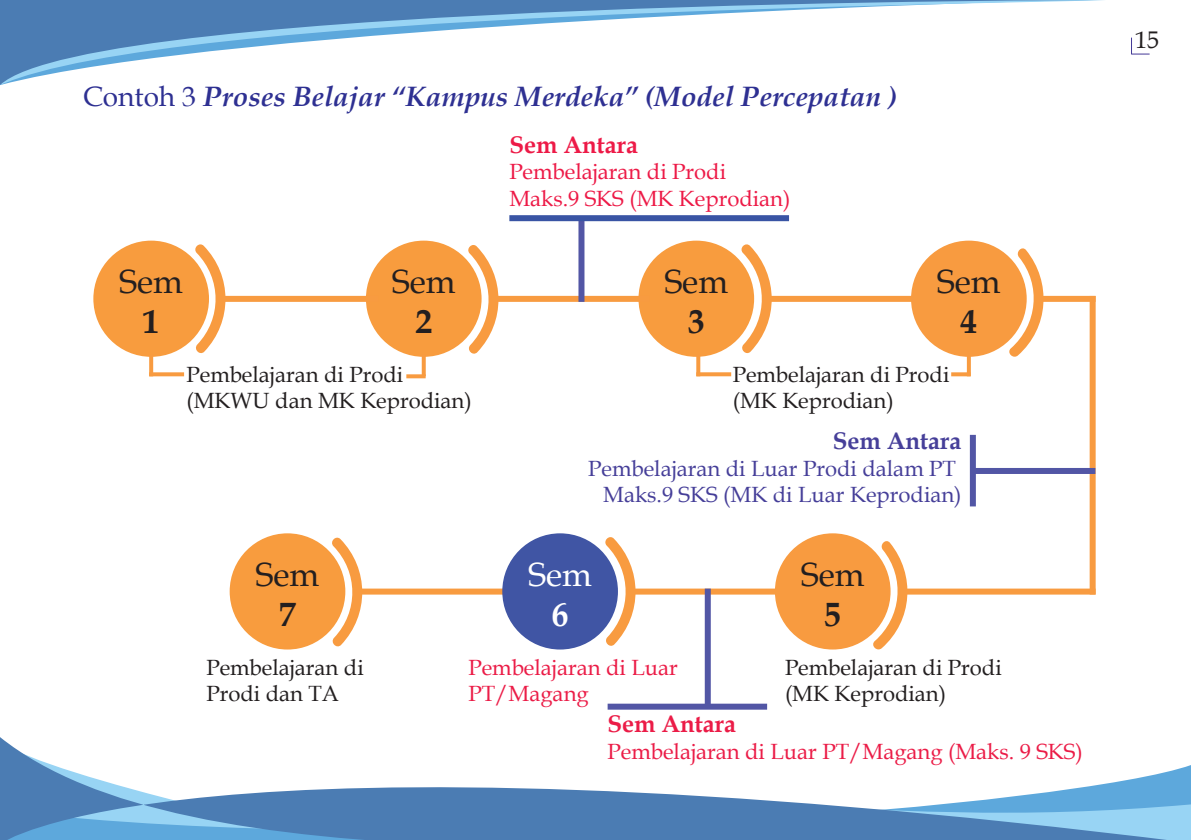
<style>
.page{position:relative;width:1191px;height:840px;background:#fff}
.page>*{position:absolute;margin:0;border:0;box-sizing:border-box;transform-origin:0 0}
.t1{font:33.6px "Book Antiqua";color:#231f20}
.t2{font:700 33.6px "Book Antiqua";color:#231f20}
.t3{font:33.6px "Book Antiqua";color:#fff}
.t4{font:700 33.6px "Book Antiqua";color:#fff}
.t5{font:italic 700 28px "Book Antiqua";color:#2e3092}
.t6{font:700 24px "Book Antiqua";color:#eb1c47}
.t7{font:700 24px "Book Antiqua";color:#ed1a47}
.t8{font:700 24px "Book Antiqua";color:#463f99}
.t9{font:24px "Book Antiqua";color:#231f20}
.t10{font:22px/26.4px "Book Antiqua";color:#231f20}
.t11{font:22px/26.4px "Book Antiqua";color:#eb1c47}
.t12{font:22px/26.4px "Book Antiqua";color:#463f99;text-align:right}
.t13{font:22px/26.4px "Book Antiqua";color:#ed1a47}
.s1{font-weight:400;font-style:normal}
</style>
<div class="page">
<svg style="left:0;top:0;width:1104px;height:85px"></svg>
<svg style="left:0;top:737px;width:1191px;height:102px"></svg>
<div style="left:1089px;top:296px;width:6px;height:298px;background:#f89b40"></div>
<div style="left:358px;top:588px;width:155px;height:6px;background:#f89b40"></div>
<svg style="left:870px;top:541px;width:45px;height:109px"></svg>
<svg style="left:329px;top:537px;width:40px;height:110px"></svg>
<svg style="left:602px;top:537px;width:41px;height:109px"></svg>
<div style="left:230px;top:533px;width:115px;height:116px;background:#f89c3e;border-radius:50%"></div>
<div style="left:502px;top:533px;width:116px;height:116px;background:#4055a4;border-radius:50%"></div>
<div style="left:630px;top:588px;width:155px;height:6px;background:#f89b40"></div>
<div style="left:903px;top:588px;width:192px;height:6px;background:#f89b40"></div>
<div style="left:775px;top:533px;width:115px;height:116px;background:#f89b40;border-radius:50%"></div>
<div style="left:971px;top:467px;width:124px;height:6px;background:#5256a5"></div>
<div style="left:607px;top:703px;width:160px;height:6px;background:#5256a5"></div>
<div style="left:705px;top:588px;width:6px;height:118px;background:#5256a5"></div>
<div style="left:970px;top:434px;width:6px;height:72px;background:#5256a5"></div>
<svg style="left:1006px;top:248px;width:46px;height:109px"></svg>
<div style="left:93px;top:240px;width:116px;height:116px;background:#f89c3e;border-radius:50%"></div>
<svg style="left:192px;top:244px;width:41px;height:110px"></svg>
<svg style="left:465px;top:245px;width:41px;height:109px"></svg>
<svg style="left:738px;top:244px;width:41px;height:110px"></svg>
<div style="left:366px;top:240px;width:115px;height:116px;background:#f89c3e;border-radius:50%"></div>
<div style="left:638px;top:240px;width:116px;height:116px;background:#f89c3e;border-radius:50%"></div>
<div style="left:223px;top:296px;width:155px;height:6px;background:#f89b40"></div>
<div style="left:494px;top:296px;width:155px;height:6px;background:#f89b40"></div>
<div style="left:766px;top:296px;width:155px;height:6px;background:#f89b40"></div>
<div style="left:1039px;top:296px;width:56px;height:6px;background:#f89b40"></div>
<div style="left:911px;top:240px;width:115px;height:116px;background:#f89b40;border-radius:50%"></div>
<div style="left:578px;top:218px;width:6px;height:84px;background:#5256a5"></div>
<svg style="left:422px;top:356px;width:4px;height:18px"></svg>
<svg style="left:149px;top:356px;width:4px;height:16px"></svg>
<svg style="left:149px;top:372px;width:35px;height:4px"></svg>
<div style="left:509px;top:215px;width:280px;height:6px;background:#3954a4"></div>
<svg style="left:696px;top:356px;width:4px;height:16px"></svg>
<svg style="left:696px;top:372px;width:35px;height:4px"></svg>
<svg style="left:951px;top:372px;width:16px;height:4px"></svg>
<svg style="left:406px;top:374px;width:20px;height:4px"></svg>
<svg style="left:967px;top:356px;width:4px;height:20px"></svg>
<svg style="left:1131px;top:38px;width:18px;height:17px"></svg>
<p class="t5" style="left:83px;top:77px;width:815px"><span class="s1">Contoh 3</span> Proses Belajar “Kampus Merdeka” (Model Percepatan )</p>
<h1 class="t1" style="left:120px;top:258px;width:65px">Sem</h1>
<h1 class="t2" style="left:143px;top:299px;width:18px">1</h1>
<h1 class="t1" style="left:392px;top:258px;width:65px">Sem</h1>
<h1 class="t2" style="left:415px;top:299px;width:18px">2</h1>
<p class="t7" style="left:509px;top:128px;width:130px">Sem Antara</p>
<p class="t13" style="left:509px;top:158px;width:282px">Pembelajaran di Prodi<br>Maks.9 SKS (MK Keprodian)</p>
<h1 class="t1" style="left:665px;top:258px;width:65px">Sem</h1>
<h1 class="t2" style="left:688px;top:299px;width:18px">3</h1>
<h1 class="t1" style="left:937px;top:258px;width:65px">Sem</h1>
<h1 class="t2" style="left:960px;top:299px;width:18px">4</h1>
<p class="t10" style="left:186px;top:360px;width:287px">Pembelajaran di Prodi (MKWU dan MK Keprodian)</p>
<p class="t10" style="left:732px;top:360px;width:218px">Pembelajaran di Prodi (MK Keprodian)</p>
<h1 class="t1" style="left:256px;top:550px;width:65px">Sem</h1>
<h1 class="t2" style="left:279px;top:591px;width:18px">7</h1>
<p class="t10" style="left:206px;top:653px;width:159px">Pembelajaran di<br>Prodi dan TA</p>
<p class="t8" style="left:833px;top:424px;width:130px">Sem Antara</p>
<p class="t12" style="left:588px;top:454px;width:375px">Pembelajaran di Luar Prodi dalam PT<br>Maks.9 SKS (MK di Luar Keprodian)</p>
<h1 class="t3" style="left:528px;top:550px;width:65px">Sem</h1>
<h1 class="t4" style="left:552px;top:591px;width:18px">6</h1>
<h1 class="t1" style="left:801px;top:550px;width:65px">Sem</h1>
<h1 class="t2" style="left:824px;top:591px;width:18px">5</h1>
<p class="t11" style="left:468px;top:653px;width:211px">Pembelajaran di Luar<br>PT/Magang</p>
<p class="t6" style="left:607px;top:707px;width:130px">Sem Antara</p>
<p class="t11" style="left:607px;top:737px;width:477px">Pembelajaran di Luar PT/Magang (Maks. 9 SKS)</p>
<p class="t10" style="left:785px;top:653px;width:218px">Pembelajaran di Prodi (MK Keprodian)</p>
<p class="t9" style="left:1135px;top:23px;width:25px">15</p>
</div>
